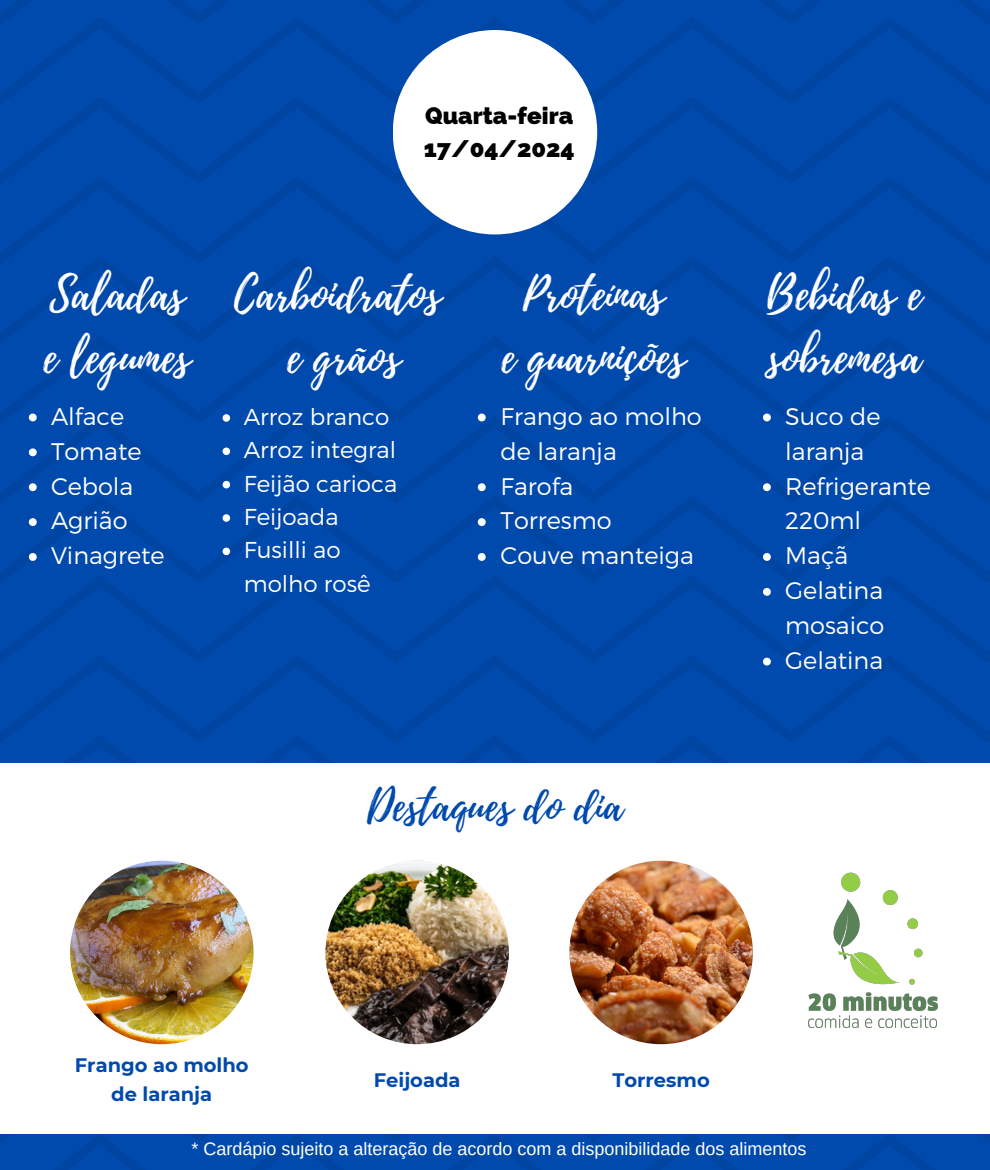
<style>
.page{position:relative;width:990px;height:1170px;background:#fff}
.page>*{position:absolute;margin:0;border:0;box-sizing:border-box;transform-origin:0 0}
.t1{font:45px/63px "Playlist Script";color:#fff}
.t2{font:42.3px "Playlist Script";color:#004aad}
.t3{font:300 24px/34.8px "Montserrat";color:#fff}
.t4{font:800 24px/32.7px "Raleway";color:#000}
.t5{font:300 22.95px/33.3px "Montserrat";color:#fff}
.t6{font:700 19.5px/28.2px "Montserrat";color:#004aad;text-align:center}
.t7{font:18px "Arimo";color:#fff}
</style>
<div class="page">
<img style="left:0;top:0;width:990px;height:1170px">
<div style="left:0;top:764px;width:990px;height:370px;background:#fff"></div>
<img style="left:569px;top:861px;width:184px;height:183px;border-radius:50%">
<img style="left:70px;top:861px;width:184px;height:183px;border-radius:50%">
<img style="left:808px;top:872px;width:130px;height:156px">
<img style="left:325px;top:861px;width:184px;height:183px;border-radius:50%">
<div style="left:393px;top:30px;width:204px;height:204px;background:#fff;border-radius:50%"></div>
<svg style="left:478px;top:414px;width:8px;height:7px"></svg>
<svg style="left:478px;top:483px;width:8px;height:8px"></svg>
<svg style="left:478px;top:518px;width:8px;height:8px"></svg>
<svg style="left:478px;top:553px;width:8px;height:8px"></svg>
<svg style="left:29px;top:414px;width:8px;height:7px"></svg>
<svg style="left:29px;top:448px;width:8px;height:8px"></svg>
<svg style="left:29px;top:483px;width:8px;height:8px"></svg>
<svg style="left:29px;top:518px;width:8px;height:8px"></svg>
<svg style="left:29px;top:553px;width:8px;height:8px"></svg>
<svg style="left:223px;top:414px;width:7px;height:8px"></svg>
<svg style="left:223px;top:448px;width:7px;height:7px"></svg>
<svg style="left:223px;top:481px;width:7px;height:7px"></svg>
<svg style="left:223px;top:514px;width:7px;height:8px"></svg>
<svg style="left:223px;top:548px;width:7px;height:7px"></svg>
<svg style="left:763px;top:414px;width:8px;height:7px"></svg>
<svg style="left:763px;top:483px;width:8px;height:8px"></svg>
<svg style="left:763px;top:553px;width:8px;height:8px"></svg>
<svg style="left:763px;top:588px;width:8px;height:8px"></svg>
<svg style="left:763px;top:658px;width:8px;height:8px"></svg>
<p class="t4" style="left:424px;top:100px;width:152px">Quarta-feira<br>17/04/2024</p>
<p class="t1" style="left:44px;top:264px;width:148px">Saladas e legumes</p>
<p class="t1" style="left:234px;top:264px;width:209px;text-align:center">Carboidratos e grãos</p>
<p class="t1" style="left:502px;top:264px;width:185px;text-align:center">Proteínas<br>e guarnições</p>
<h1 class="t3" style="left:51px;top:398px;width:75px">Alface</h1>
<p class="t3" style="left:51px;top:433px;width:92px">Tomate</p>
<p class="t3" style="left:51px;top:467px;width:84px">Cebola</p>
<p class="t3" style="left:51px;top:502px;width:78px">Agrião</p>
<p class="t3" style="left:51px;top:537px;width:115px">Vinagrete</p>
<p class="t5" style="left:244px;top:399px;width:147px">Arroz branco</p>
<p class="t5" style="left:244px;top:432px;width:154px">Arroz integral</p>
<h1 class="t5" style="left:244px;top:466px;width:155px">Feijão carioca</h1>
<p class="t5" style="left:244px;top:499px;width:96px">Feijoada</p>
<h4 class="t5" style="left:244px;top:532px;width:128px">Fusilli ao molho rosê</h4>
<p class="t3" style="left:501px;top:398px;width:203px">Frango ao molho de laranja</p>
<p class="t3" style="left:501px;top:467px;width:74px">Farofa</p>
<p class="t3" style="left:501px;top:502px;width:112px">Torresmo</p>
<p class="t3" style="left:501px;top:537px;width:195px">Couve manteiga</p>
<p class="t2" style="left:367px;top:776px;width:257px">Destaques do dia</p>
<p class="t1" style="left:767px;top:264px;width:157px">Bebidas e sobremesa</p>
<p class="t3" style="left:785px;top:398px;width:97px">Suco de laranja</p>
<p class="t3" style="left:785px;top:467px;width:147px">Refrigerante<br>220ml</p>
<p class="t3" style="left:785px;top:537px;width:65px">Maçã</p>
<h4 class="t3" style="left:785px;top:572px;width:101px">Gelatina mosaico</h4>
<h4 class="t3" style="left:785px;top:642px;width:100px">Gelatina</h4>
<p class="t6" style="left:75px;top:1051px;width:175px">Frango ao molho de laranja</p>
<p class="t6" style="left:374px;top:1065px;width:88px">Feijoada</p>
<p class="t6" style="left:612px;top:1065px;width:99px">Torresmo</p>
<p class="t7" style="left:192px;top:1138px;width:617px">* Cardápio sujeito a alteração de acordo com a disponibilidade dos alimentos</p>
</div>
